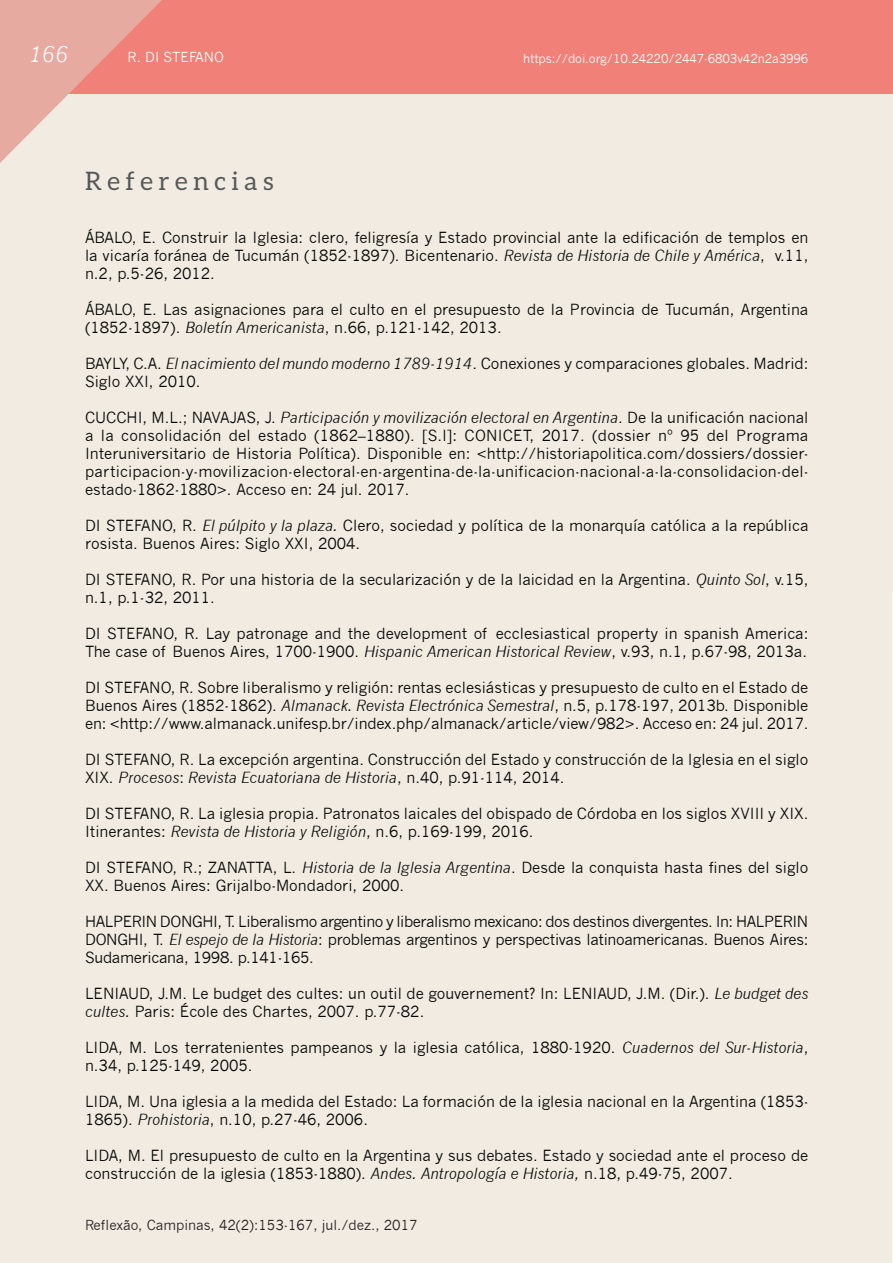
<style>
.page{position:relative;width:893px;height:1263px;background:#fff}
.page>*{position:absolute;margin:0;border:0;box-sizing:border-box;transform-origin:0 0}
.t1{font:25.5px "Aleo";color:#57585a}
.t2{font:italic 21px "News Gothic";color:#fff}
.t3{font:15px/18px "News Gothic";color:#040503}
.t4{font:13.5px "News Gothic";color:#231f20}
.t5{font:13.5px "News Gothic";color:#fff}
.t6{font:12px "News Gothic";letter-spacing:-.01em;color:#fff}
.s1{font-style:italic}
</style>
<div class="page">
<div style="left:0;top:0;width:893px;height:93px;background:#f18078"></div>
<svg style="left:0;top:0;width:169px;height:170px"></svg>
<hr style="left:892px;top:592px;width:1px;height:671px;background:#fbfaee">
<h2 class="t2" style="left:29px;top:42px;width:41px">166</h2>
<p class="t5" style="left:128px;top:49px;width:98px">R. DI STEFANO</p>
<p class="t6" style="left:523px;top:51px;width:287px">https://doi.org/10.24220/2447-6803v42n2a3996</p>
<h1 class="t1" style="left:85px;top:167px;width:190px">R e f e r e n c i a s</h1>
<p class="t3" style="left:85px;top:228px;width:725px;text-align:justify">ÁBALO, E. Construir la Iglesia: clero, feligresía y Estado provincial ante la edificación de templos en la vicaría foránea de Tucumán (1852-1897). Bicentenario. <span class="s1">Revista de Historia de Chile y América</span>, v.11, n.2, p.5-26, 2012.</p>
<p class="t3" style="left:85px;top:300px;width:725px">ÁBALO, E. Las asignaciones para el culto en el presupuesto de la Provincia de Tucumán, Argentina (1852-1897). <span class="s1">Boletín Americanista</span>, n.66, p.121-142, 2013.</p>
<p class="t3" style="left:85px;top:354px;width:725px">BAYLY, C.A. <span class="s1">El nacimiento del mundo moderno 1789-1914</span>. Conexiones y comparaciones globales. Madrid:<br>Siglo XXI, 2010.</p>
<p class="t3" style="left:85px;top:408px;width:725px;text-align:justify">CUCCHI, M.L.; NAVAJAS, J. <span class="s1">Participación y movilización electoral en Argentina</span>. De la unificación nacional a la consolidación del estado (1862–1880). [s.l]: CONICET, 2017. (dossier nº 95 del Programa Interuniversitario de Historia Política). Disponible en: &lt;http://historiapolitica.com/dossiers/dossier&shy;participacion-y-movilizacion-electoral-en-argentina-de-la-unificacion-nacional-a-la-consolidacion-del&shy;estado-1862-1880&gt;. Acceso en: 24 jul. 2017.</p>
<p class="t3" style="left:85px;top:516px;width:725px">DI STEFANO, R. <span class="s1">El púlpito y la plaza.</span> Clero, sociedad y política de la monarquía católica a la república rosista. Buenos Aires: Siglo XXI, 2004.</p>
<p class="t3" style="left:85px;top:570px;width:725px">DI STEFANO, R. Por una historia de la secularización y de la laicidad en la Argentina. <span class="s1">Quinto Sol</span>, v.15, n.1, p.1-32, 2011.</p>
<p class="t3" style="left:85px;top:624px;width:725px">DI STEFANO, R. Lay patronage and the development of ecclesiastical property in spanish America:<br>The case of Buenos Aires, 1700-1900. <span class="s1">Hispanic American Historical Review</span>, v.93, n.1, p.67-98, 2013a.</p>
<p class="t3" style="left:85px;top:678px;width:725px;text-align:justify">DI STEFANO, R. Sobre liberalismo y religión: rentas eclesiásticas y presupuesto de culto en el Estado de Buenos Aires (1852-1862). <span class="s1">Almanack. Revista Electrónica Semestral</span>, n.5, p.178-197, 2013b. Disponible en: &lt;http://www.almanack.unifesp.br/index.php/almanack/article/view/982&gt;. Acceso en: 24 jul. 2017.</p>
<p class="t3" style="left:85px;top:750px;width:725px">DI STEFANO, R. La excepción argentina. Construcción del Estado y construcción de la Iglesia en el siglo<br>XIX. <span class="s1">Procesos</span>: <span class="s1">Revista Ecuatoriana de Historia</span>, n.40, p.91-114, 2014.</p>
<p class="t3" style="left:85px;top:804px;width:725px">DI STEFANO, R. La iglesia propia. Patronatos laicales del obispado de Córdoba en los siglos XVIII y XIX.<br>Itinerantes: <span class="s1">Revista de Historia y Religión</span>, n.6, p.169-199, 2016.</p>
<p class="t3" style="left:85px;top:858px;width:725px">DI STEFANO, R.; ZANATTA, L. <span class="s1">Historia de la Iglesia Argentina</span>. Desde la conquista hasta fines del siglo<br>XX. Buenos Aires: Grijalbo-Mondadori, 2000.</p>
<p class="t3" style="left:85px;top:912px;width:725px;text-align:justify">HALPERIN DONGHI, T. Liberalismo argentino y liberalismo mexicano: dos destinos divergentes. In: HALPERIN DONGHI, T. <span class="s1">El espejo de la Historia</span>: problemas argentinos y perspectivas latinoamericanas. Buenos Aires:<br>Sudamericana, 1998. p.141-165.</p>
<p class="t3" style="left:85px;top:984px;width:725px">LENIAUD, J.M. Le budget des cultes: un outil de gouvernement? In: LENIAUD, J.M. (Dir.). <span class="s1">Le budget des cultes.</span> Paris: École des Chartes, 2007. p.77-82.</p>
<p class="t3" style="left:85px;top:1038px;width:725px">LIDA, M. Los terratenientes pampeanos y la iglesia católica, 1880-1920. <span class="s1">Cuadernos del Sur-Historia</span>, n.34, p.125-149, 2005.</p>
<p class="t3" style="left:85px;top:1092px;width:725px">LIDA, M. Una iglesia a la medida del Estado: La formación de la iglesia nacional en la Argentina (1853-<br>1865). <span class="s1">Prohistoria</span>, n.10, p.27-46, 2006.</p>
<p class="t3" style="left:85px;top:1146px;width:725px">LIDA, M. El presupuesto de culto en la Argentina y sus debates. Estado y sociedad ante el proceso de construcción de la iglesia (1853-1880). <span class="s1">Andes. Antropología e Historia,</span> n.18, p.49-75, 2007.</p>
<p class="t4" style="left:85px;top:1218px;width:334px">Reflexão, Campinas, 42(2):153-167, jul./dez., 2017</p>
</div>
